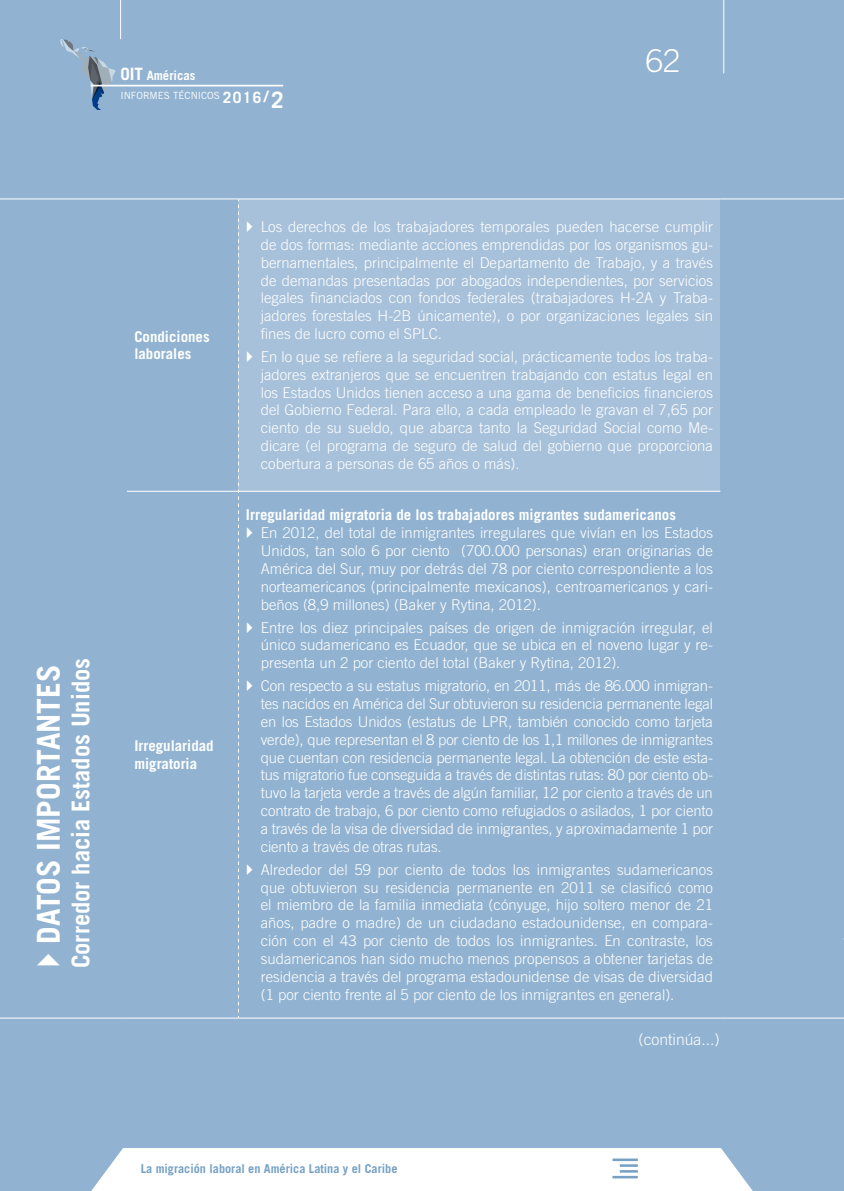
<style>
.page{position:relative;width:844px;height:1191px;background:#fff}
.page>*{position:absolute;margin:0;border:0;box-sizing:border-box;transform-origin:0 0}
.t1{font:700 31.5px "Trade Gothic LT Std";color:#fff}
.t2{font:300 31.5px "Trade Gothic LT Std";color:#fff}
.TABLA_CORREDORES_tit{font:700 24.5px "Trade Gothic LT Std";color:#fff}
.continua_BLANCO{font:300 15.75px "Trade Gothic LT Std";color:#fff}
.t3{font:300 14.88px/17.8px "Trade Gothic LT Std";color:#fff;text-align:justify}
.TABLA_CORREDORES_cue{font:700 14.88px/17.8px "Trade Gothic LT Std";color:#fff}
.t4{font:700 12.78px "Trade Gothic LT Std";color:#fff}
.t5{font:700 12.25px "Trade Gothic LT Std";color:#76a1c5}
.t6{font:9.97px "Trade Gothic LT Std";color:#fff}
.s1{font-size:16.97px}
.s2{font-weight:700;font-size:15.58px}
.s3{font-weight:700;font-size:22.75px}
</style>
<div class="page">
<div style="left:0;top:0;width:843px;height:1191px;background:#91b3d1"></div>
<svg style="left:60px;top:39px;width:55px;height:71px"></svg>
<hr style="left:91px;top:85px;width:192px;height:1px;background:#fff">
<hr style="left:120px;top:0;width:1px;height:39px;background:#fff">
<div style="left:91px;top:1148px;width:662px;height:43px;background:#fff"></div>
<hr style="left:843px;top:0;width:1px;height:113px;background:#91b3d1">
<hr style="left:723px;top:0;width:1px;height:73px;background:#fff">
<div style="left:238px;top:199px;width:482px;height:292px;background:#a7c1da"></div>
<hr style="left:127px;top:198px;width:111px;height:1px;background:#fff">
<hr style="left:238px;top:198px;width:482px;height:1px;background:#fff">
<hr style="left:127px;top:491px;width:111px;height:1px;background:#fff">
<hr style="left:239px;top:491px;width:481px;height:1px;background:#fff">
<hr style="left:127px;top:1017px;width:111px;height:1px;background:#fff">
<hr style="left:238px;top:1017px;width:482px;height:1px;background:#fff">
<svg style="left:238px;top:199px;width:1px;height:818px"></svg>
<hr style="left:0;top:198px;width:127px;height:1px;background:#fff">
<hr style="left:720px;top:198px;width:123px;height:1px;background:#fff">
<hr style="left:720px;top:1017px;width:123px;height:1px;background:#fff">
<hr style="left:0;top:1017px;width:127px;height:1px;background:#fff">
<hr style="left:843px;top:199px;width:1px;height:739px;background:#91b3d1">
<p class="t4" style="left:120px;top:67px;width:77px"><span class="s1">OIT</span> Américas</p>
<p class="t6" style="left:120px;top:89px;width:165px">INFORMES TÉCNICOS <span class="s2">2016 /</span><span class="s3">2</span></p>
<h1 class="t2" style="left:645px;top:42px;width:37px">62</h1>
<p class="t1" style="left:29px;top:943px;width:280px;rotate:-90deg">DATOS IMPORTANTES</p>
<p class="TABLA_CORREDORES_tit" style="left:66px;top:968px;width:312px;rotate:-90deg">Corredor hacia Estados Unidos</p>
<p class="TABLA_CORREDORES_cue" style="left:134px;top:327px;width:77px">Condiciones laborales</p>
<p class="TABLA_CORREDORES_cue" style="left:134px;top:736px;width:81px">Irregularidad migratoria</p>
<p class="t3" style="left:261px;top:217px;width:453px">Los derechos de los trabajadores temporales pueden hacerse cumplir de dos formas: mediante acciones emprendidas por los organismos gu&shy;bernamentales, principalmente el Departamento de Trabajo, y a través de demandas presentadas por abogados independientes, por servicios legales financiados con fondos federales (trabajadores H-2A y Traba&shy;jadores forestales H-2B únicamente), o por organizaciones legales sin fines de lucro como el SPLC.</p>
<p class="t3" style="left:261px;top:347px;width:453px">En lo que se refiere a la seguridad social, prácticamente todos los traba&shy;jadores extranjeros que se encuentren trabajando con estatus legal en los Estados Unidos tienen acceso a una gama de beneficios financieros del Gobierno Federal. Para ello, a cada empleado le gravan el 7,65 por ciento de su sueldo, que abarca tanto la Seguridad Social como Me&shy;dicare (el programa de seguro de salud del gobierno que proporciona cobertura a personas de 65 años o más).</p>
<p class="TABLA_CORREDORES_cue" style="left:246px;top:506px;width:431px">Irregularidad migratoria de los trabajadores migrantes sudamericanos</p>
<p class="t3" style="left:261px;top:524px;width:453px">En 2012, del total de inmigrantes irregulares que vivían en los Estados Unidos, tan solo 6 por ciento (700.000 personas) eran originarias de América del Sur, muy por detrás del 78 por ciento correspondiente a los norteamericanos (principalmente mexicanos), centroamericanos y cari&shy;beños (8,9 millones) (Baker y Rytina, 2012).</p>
<p class="t3" style="left:261px;top:618px;width:453px">Entre los diez principales países de origen de inmigración irregular, el único sudamericano es Ecuador, que se ubica en el noveno lugar y re&shy;presenta un 2 por ciento del total (Baker y Rytina, 2012).</p>
<p class="t3" style="left:261px;top:676px;width:453px">Con respecto a su estatus migratorio, en 2011, más de 86.000 inmigran&shy;tes nacidos en América del Sur obtuvieron su residencia permanente legal en los Estados Unidos (estatus de LPR, también conocido como tarjeta verde), que representan el 8 por ciento de los 1,1 millones de inmigrantes que cuentan con residencia permanente legal. La obtención de este esta&shy;tus migratorio fue conseguida a través de distintas rutas: 80 por ciento ob&shy;tuvo la tarjeta verde a través de algún familiar, 12 por ciento a través de un contrato de trabajo, 6 por ciento como refugiados o asilados, 1 por ciento a través de la visa de diversidad de inmigrantes, y aproximadamente 1 por ciento a través de otras rutas.</p>
<p class="t3" style="left:261px;top:860px;width:453px">Alrededor del 59 por ciento de todos los inmigrantes sudamericanos que obtuvieron su residencia permanente en 2011 se clasificó como el miembro de la familia inmediata (cónyuge, hijo soltero menor de 21 años, padre o madre) de un ciudadano estadounidense, en compara&shy;ción con el 43 por ciento de todos los inmigrantes. En contraste, los sudamericanos han sido mucho menos propensos a obtener tarjetas de residencia a través del programa estadounidense de visas de diversidad (1 por ciento frente al 5 por ciento de los inmigrantes en general).</p>
<p class="continua_BLANCO" style="left:638px;top:1029px;width:83px">(continúa...)</p>
<p class="t5" style="left:141px;top:1160px;width:258px">La migración laboral en América Latina y el Caribe</p>
</div>
